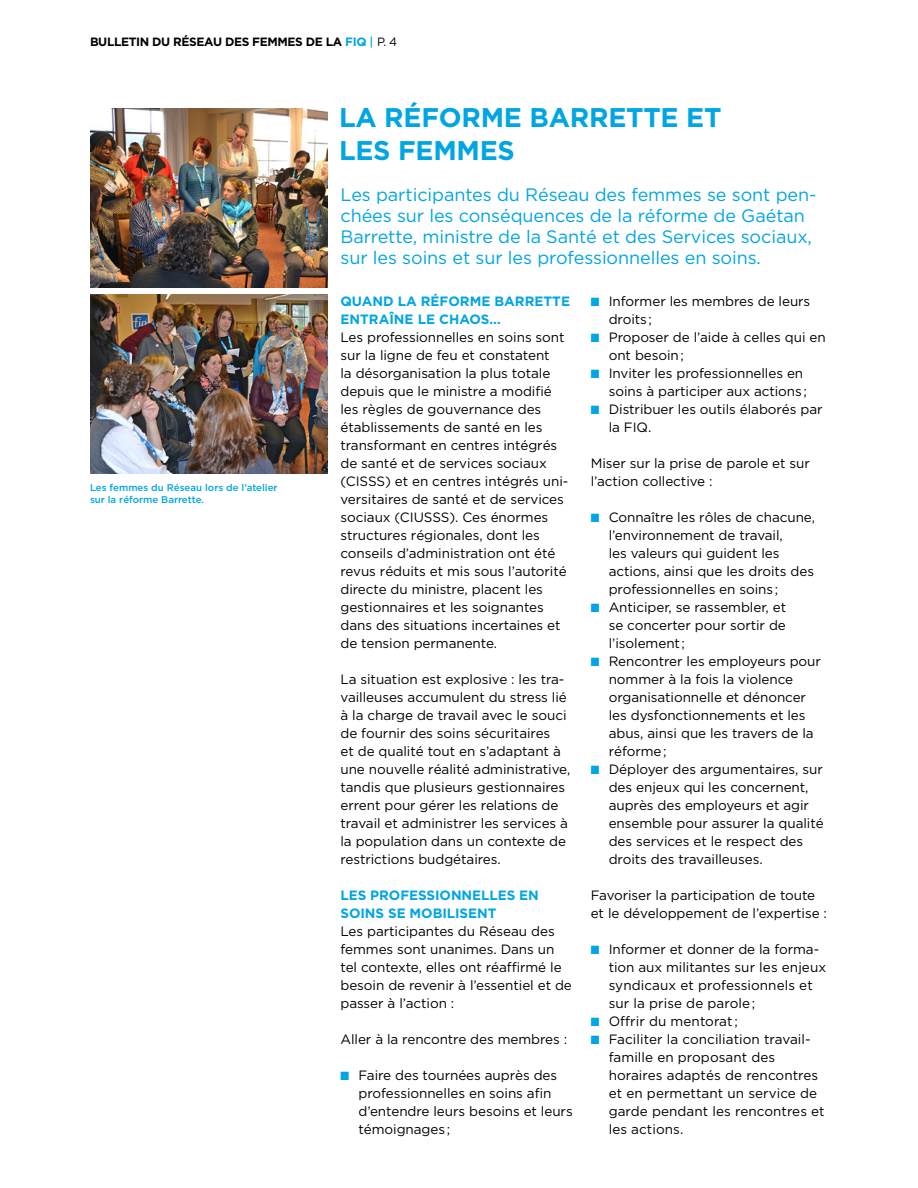
<style>
.page{position:relative;width:918px;height:1188px;background:#fff}
.page>*{position:absolute;margin:0;border:0;box-sizing:border-box;transform-origin:0 0}
.t1{font:700 27px/33px "Gotham";letter-spacing:-.01em;color:#00a5e3}
.t2{font:18px/21px "Gotham";letter-spacing:-.005em;color:#00a5e3}
.t3{font:13.5px/18px "Gotham";letter-spacing:-.005em;color:#000}
.t4{font:700 13.5px/18px "Gotham";color:#00a5e3}
.t5{font:700 12px "Gotham";letter-spacing:-.03em;color:#000}
.t6{font:500 9.75px/12px "Gotham";color:#00a5e3}
.s1{color:#00a5e3}
.s2{font-weight:500;color:#00a5e3}
.s3{font-weight:400}
</style>
<div class="page">
<img style="left:90px;top:108px;width:237px;height:180px">
<img style="left:90px;top:294px;width:238px;height:180px">
<p class="t5" style="left:90px;top:35px;width:309px">BULLETIN DU RÉSEAU DES FEMMES DE LA <span class="s1">FIQ</span> <span class="s2">|</span> <span class="s3">p. 4</span></p>
<h1 class="t1" style="left:339px;top:100px;width:384px">LA RÉFORME BARRETTE ET<br>LES FEMMES</h1>
<p class="t6" style="left:90px;top:481px;width:189px">Les femmes du Réseau lors de l’atelier sur la réforme Barrette.</p>
<h2 class="t2" style="left:340px;top:184px;width:478px">Les participantes du Réseau des femmes se sont pen&shy;chées sur les conséquences de la réforme de Gaétan Barrette, ministre de la Santé et des Services sociaux, sur les soins et sur les professionnelles en soins.</h2>
<p class="t4" style="left:340px;top:292px;width:231px">QUAN D LA RÉFORME BARRETTE<br>ENTRAÎN E LE CHAOS…</p>
<p class="t3" style="left:340px;top:328px;width:229px">Les professionnelles en soins sont sur la ligne de feu et constatent<br>la désorganisation la plus totale depuis que le ministre a modifié les règles de gouvernance des établissements de santé en les transformant en centres intégrés de santé et de services sociaux (CISSS) et en centres intégrés uni&shy;versitaires de santé et de services sociaux (CIUSSS). Ces énormes structures régionales, dont les conseils d’administration ont été revus réduits et mis sous l’autorité directe du ministre, placent les gestionnaires et les soignantes dans des situations incertaines et de tension permanente.</p>
<p class="t3" style="left:340px;top:670px;width:231px">La situation est explosive : les tra&shy;vailleuses accumulent du stress lié à la charge de travail avec le souci de fournir des soins sécuritaires<br>et de qualité tout en s’adaptant à une nouvelle réalité administrative, tandis que plusieurs gestionnaires errent pour gérer les relations de travail et administrer les services à la population dans un contexte de restrictions budgétaires.</p>
<p class="t4" style="left:340px;top:886px;width:10px">LES</p>
<p class="t4" style="left:370px;top:886px;width:11px">PROFESS</p>
<p class="t4" style="left:435px;top:886px;width:47px">IONNELLES</p>
<p class="t4" style="left:519px;top:886px;width:21px">EN</p>
<p class="t4" style="left:340px;top:904px;width:157px">SOINS SE MOBILISENT</p>
<p class="t3" style="left:340px;top:922px;width:233px">Les participantes du Réseau des femmes sont unanimes. Dans un tel contexte, elles ont réaffirmé le besoin de revenir à l’essentiel et de passer à l’action :</p>
<p class="t3" style="left:340px;top:1030px;width:228px">Aller à la rencontre des membres :</p>
<p class="t3" style="left:359px;top:1066px;width:216px;text-indent:-18px"><span class="s1">■</span> Faire des tournées auprès des professionnelles en soins afin d’entendre leurs besoins et leurs témoignages;</p>
<p class="t3" style="left:609px;top:292px;width:203px;text-indent:-18px"><span class="s1">■</span> Informer les membres de leurs droits;</p>
<p class="t3" style="left:609px;top:328px;width:218px;text-indent:-18px"><span class="s1">■</span> Proposer de l’aide à celles qui en ont besoin;</p>
<p class="t3" style="left:591px;top:364px;width:218px;text-align:right"><span class="s1">■</span> Inviter les professionnelles en soins à participer aux actions;</p>
<p class="t3" style="left:609px;top:400px;width:215px;text-indent:-18px"><span class="s1">■</span> Distribuer les outils élaborés par la FIQ.</p>
<p class="t3" style="left:591px;top:454px;width:221px">Miser sur la prise de parole et sur l’action collective :</p>
<p class="t3" style="left:609px;top:508px;width:208px;text-indent:-18px"><span class="s1">■</span> Connaître les rôles de chacune, l’environnement de travail,<br>les valeurs qui guident les actions, ainsi que les droits des professionnelles en soins;</p>
<p class="t3" style="left:609px;top:598px;width:179px;text-align:justify;text-indent:-18px"><span class="s1">■</span> Anticiper, se rassembler, et se concerter pour sortir de l’isolement ;</p>
<p class="t3" style="left:609px;top:652px;width:214px;text-indent:-18px"><span class="s1">■</span> Rencontrer les employeurs pour nommer à la fois la violence organisationnelle et dénoncer les dysfonctionnements et les abus, ainsi que les travers de la réforme;</p>
<p class="t3" style="left:609px;top:760px;width:217px;text-indent:-18px"><span class="s1">■</span> Déployer des argumentaires, sur des enjeux qui les concernent, auprès des employeurs et agir ensemble pour assurer la qualité des services et le respect des droits des travailleuses.</p>
<p class="t3" style="left:591px;top:886px;width:238px">Favoriser la participation de toute et le développement de l’expertise :</p>
<p class="t3" style="left:609px;top:940px;width:219px;text-indent:-18px"><span class="s1">■</span> Informer et donner de la forma&shy;tion aux militantes sur les enjeux syndicaux et professionnels et sur la prise de parole;</p>
<p class="t3" style="left:591px;top:1012px;width:149px"><span class="s1">■</span> Offrir du mentorat ;</p>
<p class="t3" style="left:609px;top:1030px;width:218px;text-indent:-18px"><span class="s1">■</span> Faciliter la conciliation travail&shy;famille en proposant des horaires adaptés de rencontres et en permettant un service de garde pendant les rencontres et les actions.</p>
</div>
